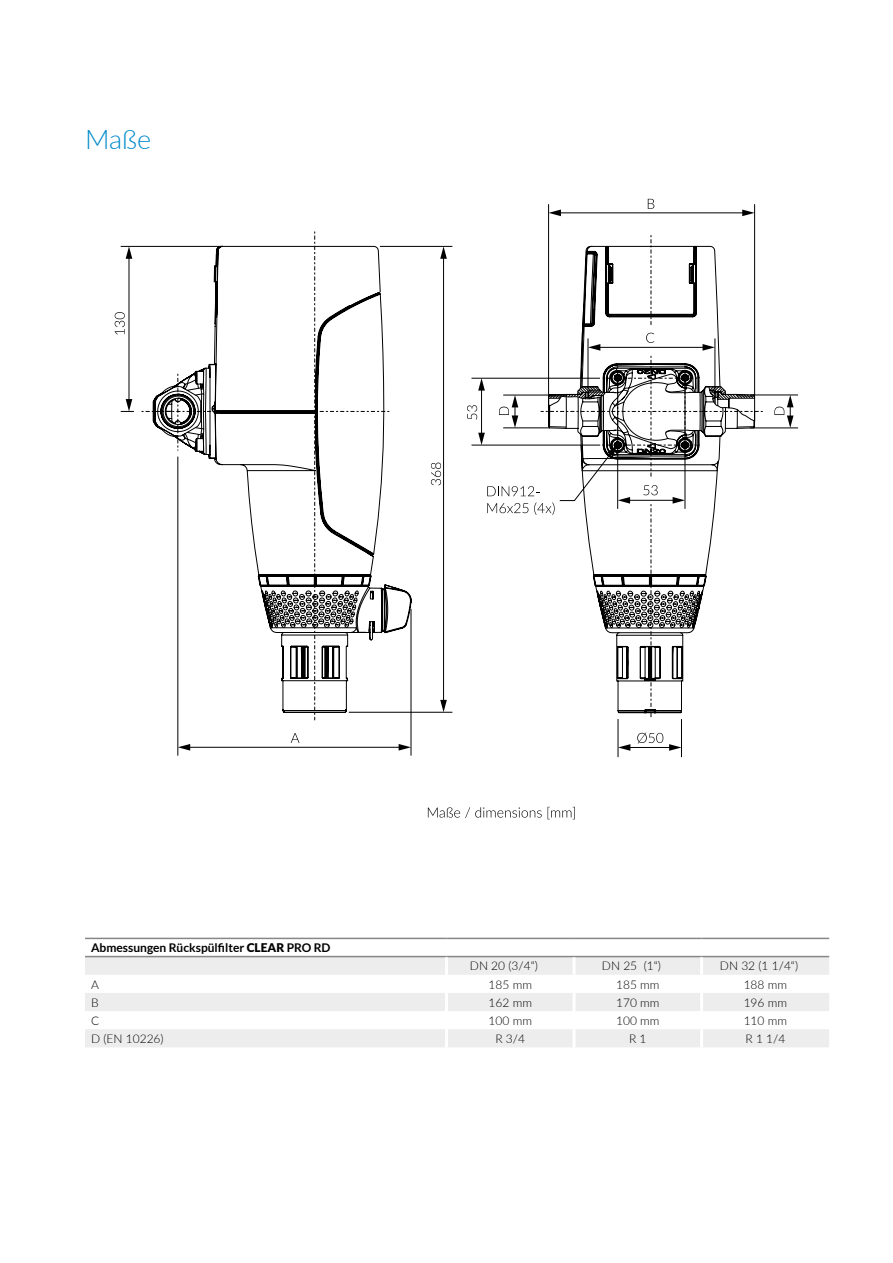
<style>
.page{position:relative;width:893px;height:1263px;background:#fff}
.page>*{position:absolute;margin:0;border:0;box-sizing:border-box;transform-origin:0 0}
.t1{font:300 27px "Lato";color:#008bcb}
.t2{font:300 12px "Lato";color:#000}
.t3{font:700 12px "Lato";color:#000}
.s1{font-weight:900}
</style>
<div class="page">
<svg style="left:85px;top:957px;width:744px;height:90px;fill:#ededed"></svg>
<hr style="left:85px;top:938px;width:361px;height:1px;background:#878787">
<hr style="left:446px;top:938px;width:128px;height:1px;background:#878787">
<hr style="left:574px;top:938px;width:128px;height:1px;background:#878787">
<hr style="left:702px;top:938px;width:127px;height:1px;background:#878787">
<hr style="left:85px;top:956px;width:361px;height:1px;background:#878787">
<hr style="left:446px;top:956px;width:128px;height:1px;background:#878787">
<hr style="left:574px;top:956px;width:128px;height:1px;background:#878787">
<hr style="left:702px;top:956px;width:127px;height:1px;background:#878787">
<hr style="left:573px;top:957px;width:3px;height:18px;background:#fff">
<hr style="left:700px;top:957px;width:3px;height:18px;background:#fff">
<hr style="left:573px;top:975px;width:3px;height:18px;background:#fff">
<hr style="left:700px;top:975px;width:3px;height:18px;background:#fff">
<hr style="left:573px;top:993px;width:3px;height:18px;background:#fff">
<hr style="left:700px;top:993px;width:3px;height:18px;background:#fff">
<hr style="left:573px;top:1011px;width:3px;height:18px;background:#fff">
<hr style="left:700px;top:1011px;width:3px;height:18px;background:#fff">
<hr style="left:573px;top:1029px;width:3px;height:18px;background:#fff">
<hr style="left:700px;top:1029px;width:3px;height:18px;background:#fff">
<hr style="left:445px;top:957px;width:3px;height:18px;background:#fff">
<hr style="left:445px;top:975px;width:3px;height:18px;background:#fff">
<hr style="left:445px;top:993px;width:3px;height:18px;background:#fff">
<hr style="left:445px;top:1011px;width:3px;height:18px;background:#fff">
<hr style="left:445px;top:1029px;width:3px;height:18px;background:#fff">
<svg style="left:581px;top:235px;width:138px;height:98px"></svg>
<svg style="left:651px;top:235px;width:1px;height:90px"></svg>
<svg style="left:141px;top:231px;width:271px;height:489px"></svg>
<hr style="left:349px;top:712px;width:103px;height:1px;background:#000">
<hr style="left:380px;top:246px;width:72px;height:1px;background:#000">
<hr style="left:443px;top:253px;width:1px;height:453px;background:#000">
<svg style="left:440px;top:246px;width:7px;height:13px"></svg>
<svg style="left:440px;top:700px;width:7px;height:12px"></svg>
<svg style="left:431px;top:463px;width:10px;height:22px"></svg>
<hr style="left:411px;top:609px;width:1px;height:147px;background:#000">
<hr style="left:178px;top:457px;width:1px;height:299px;background:#000">
<hr style="left:184px;top:747px;width:221px;height:1px;background:#000">
<svg style="left:178px;top:744px;width:12px;height:7px"></svg>
<svg style="left:399px;top:744px;width:12px;height:7px"></svg>
<svg style="left:291px;top:733px;width:8px;height:10px"></svg>
<hr style="left:681px;top:719px;width:1px;height:38px;background:#000">
<hr style="left:618px;top:719px;width:1px;height:38px;background:#000">
<hr style="left:624px;top:747px;width:51px;height:1px;background:#000">
<svg style="left:618px;top:744px;width:12px;height:7px"></svg>
<svg style="left:669px;top:744px;width:12px;height:7px"></svg>
<svg style="left:637px;top:732px;width:26px;height:12px"></svg>
<hr style="left:750px;top:428px;width:48px;height:1px;background:#000">
<hr style="left:751px;top:395px;width:47px;height:1px;background:#000">
<hr style="left:754px;top:204px;width:1px;height:192px;background:#000">
<hr style="left:548px;top:204px;width:1px;height:192px;background:#000">
<hr style="left:555px;top:213px;width:193px;height:1px;background:#000">
<svg style="left:549px;top:210px;width:12px;height:6px"></svg>
<svg style="left:742px;top:210px;width:13px;height:6px"></svg>
<svg style="left:648px;top:199px;width:6px;height:10px"></svg>
<hr style="left:121px;top:246px;width:100px;height:1px;background:#000">
<hr style="left:129px;top:253px;width:1px;height:152px;background:#000">
<svg style="left:121px;top:399px;width:13px;height:13px"></svg>
<svg style="left:126px;top:246px;width:6px;height:13px"></svg>
<svg style="left:115px;top:312px;width:10px;height:23px"></svg>
<svg style="left:467px;top:333px;width:296px;height:385px"></svg>
<svg style="left:428px;top:807px;width:114px;height:11px"></svg>
<svg style="left:548px;top:807px;width:27px;height:12px"></svg>
<svg style="left:774px;top:395px;width:19px;height:33px"></svg>
<h1 class="t1" style="left:85px;top:121px;width:68px">Maße</h1>
<p class="t3" style="left:91px;top:941px;width:241px">Abmessungen Rückspülfilter <span class="s1">CLEAR</span> PRO RD</p>
<p class="t2" style="left:470px;top:958px;width:70px">DN 20 (3/4“)</p>
<p class="t2" style="left:602px;top:958px;width:61px">DN 25 (1“)</p>
<p class="t2" style="left:720px;top:958px;width:80px">DN 32 (1 1/4“)</p>
<p class="t2" style="left:91px;top:976px;width:9px">A</p>
<p class="t2" style="left:489px;top:976px;width:45px">185 mm</p>
<p class="t2" style="left:616px;top:976px;width:45px">185 mm</p>
<p class="t2" style="left:744px;top:976px;width:45px">188 mm</p>
<p class="t2" style="left:91px;top:994px;width:9px">B</p>
<p class="t2" style="left:489px;top:994px;width:45px">162 mm</p>
<p class="t2" style="left:616px;top:994px;width:45px">170 mm</p>
<p class="t2" style="left:744px;top:994px;width:45px">196 mm</p>
<p class="t2" style="left:91px;top:1012px;width:10px">C</p>
<p class="t2" style="left:489px;top:1012px;width:45px">100 mm</p>
<p class="t2" style="left:616px;top:1012px;width:45px">100 mm</p>
<p class="t2" style="left:744px;top:1012px;width:45px">110 mm</p>
<p class="t2" style="left:91px;top:1030px;width:74px">D (EN 10226)</p>
<p class="t2" style="left:495px;top:1030px;width:31px">R 3/4</p>
<p class="t2" style="left:629px;top:1030px;width:19px">R 1</p>
<p class="t2" style="left:745px;top:1030px;width:41px">R 1 1/4</p>
</div>
